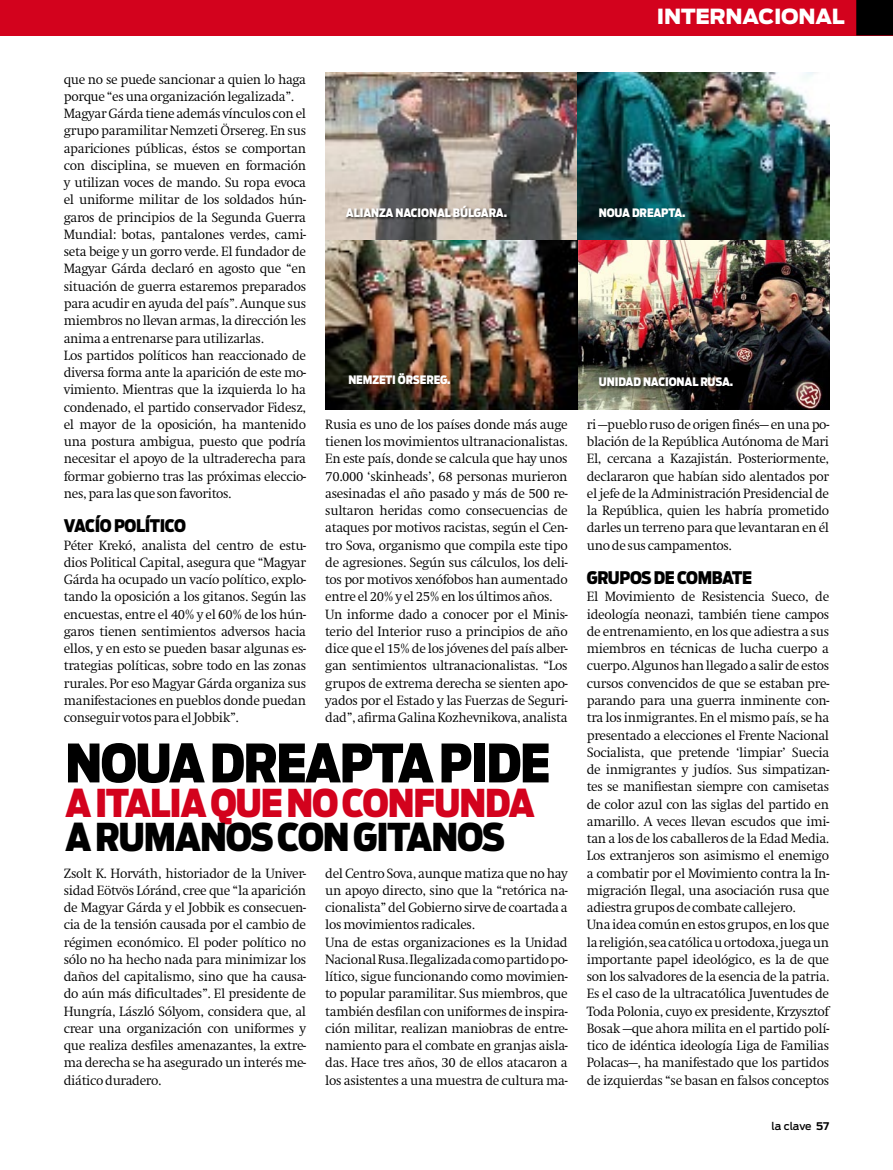
<style>
.page{position:relative;width:893px;height:1170px;background:#fff}
.page>*{position:absolute;margin:0;border:0;box-sizing:border-box;transform-origin:0 0}
.t1{font:900 52.5px "Antenna Cond";letter-spacing:-.03em;color:#000}
.t2{font:900 38.1px "Antenna Cond";letter-spacing:-.03em;color:#d3021d}
.t3{font:900 38.1px "Antenna Cond";letter-spacing:-.03em;color:#000}
.t4{font:900 20.7px "Antenna";letter-spacing:-.01em;color:#fff}
.t5{font:900 17.25px "Antenna Cond";letter-spacing:-.025em;color:#000}
.t6{font:300 13.95px/17.2px "Swift";letter-spacing:-.025em;color:#000}
.t7{font:900 11.55px "Antenna Cond";letter-spacing:-.01em;color:#fff}
.t8{font:500 10.5px "Antenna";letter-spacing:-.015em;color:#000}
.s1{font-weight:700}
</style>
<div class="page">
<img style="left:325px;top:72px;width:504px;height:337px">
<div style="left:345px;top:204px;width:167px;height:18px;background:#000;opacity:.75"></div>
<div style="left:598px;top:376px;width:140px;height:15px;background:#000;opacity:.75"></div>
<div style="left:0;top:0;width:893px;height:35px;background:#d3021d"></div>
<svg style="left:856px;top:0;width:37px;height:35px"></svg>
<h3 class="t4" style="left:657px;top:3px;width:189px">INTERNACIONAL</h3>
<p class="t6" style="left:64px;top:71px;width:244px">que no se puede sancionar a quien lo haga porque “es una organización legalizada”.<br>Magyar Gárda tiene además vínculos con el grupo paramilitar Nemzeti Örsereg. En sus apariciones públicas, éstos se comportan con disciplina, se mueven en formación y utilizan voces de mando. Su ropa evoca el uniforme militar de los soldados hún&shy;garos de principios de la Segunda Guerra Mundial: botas, pantalones verdes, cami&shy;seta beige y un gorro verde. El fundador de Magyar Gárda declaró en agosto que “en situación de guerra estaremos preparados para acudir en ayuda del país”. Aunque sus miembros no llevan armas, la dirección les anima a entrenarse para utilizarlas.<br>Los partidos políticos han reaccionado de diversa forma ante la aparición de este mo&shy;vimiento. Mientras que la izquierda lo ha condenado, el partido conservador Fidesz, el mayor de la oposición, ha mantenido una postura ambigua, puesto que podría necesitar el apoyo de la ultraderecha para formar gobierno tras las próximas eleccio&shy;nes, para las que son favoritos.</p>
<p class="t5" style="left:64px;top:515px;width:124px">VACÍO POLÍTICO</p>
<p class="t6" style="left:64px;top:536px;width:244px;text-align:justify">Péter Krekó, analista del centro de estu&shy;dios Political Capital, asegura que “Magyar Gárda ha ocupado un vacío político, explo&shy;tando la oposición a los gitanos. Según las encuestas, entre el 40% y el 60% de los hún&shy;garos tienen sentimientos adversos hacia ellos, y en esto se pueden basar algunas es&shy;trategias políticas, sobre todo en las zonas rurales. Por eso Magyar Gárda organiza sus manifestaciones en pueblos donde puedan conseguir votos para el Jobbik”.</p>
<p class="t7" style="left:346px;top:205px;width:163px">ALIANZA NACIONAL BÚLGARA.</p>
<p class="t7" style="left:599px;top:206px;width:88px">NOUA DREAPTA.</p>
<p class="t7" style="left:348px;top:373px;width:104px">NEMZETI ÖRSEREG.</p>
<p class="t7" style="left:599px;top:374px;width:136px">UNIDAD NACIONAL RUSA.</p>
<p class="t6" style="left:587px;top:416px;width:244px;text-align:justify">ri —pueblo ruso de origen finés— en una po&shy;blación de la República Autónoma de Mari El, cercana a Kazajistán. Posteriormente, declararon que habían sido alentados por el jefe de la Administración Presidencial de la República, quien les habría prometido darles un terreno para que levantaran en él uno de sus campamentos.</p>
<p class="t5" style="left:587px;top:567px;width:167px">GRUPOS DE COMBATE</p>
<p class="t6" style="left:587px;top:588px;width:244px">El Movimiento de Resistencia Sueco, de ideología neonazi, también tiene campos de entrenamiento, en los que adiestra a sus miembros en técnicas de lucha cuerpo a cuerpo. Algunos han llegado a salir de estos cursos convencidos de que se estaban pre&shy;parando para una guerra inminente con&shy;tra los inmigrantes. En el mismo país, se ha presentado a elecciones el Frente Nacional Socialista, que pretende ‘limpiar’ Suecia de inmigrantes y judíos. Sus simpatizan&shy;tes se manifiestan siempre con camisetas de color azul con las siglas del partido en amarillo. A veces llevan escudos que imi&shy;tan a los de los caballeros de la Edad Media.<br>Los extranjeros son asimismo el enemigo a combatir por el Movimiento contra la In&shy;migración Ilegal, una asociación rusa que adiestra grupos de combate callejero.<br>Una idea común en estos grupos, en los que la religión, sea católica u ortodoxa, juega un importante papel ideológico, es la de que son los salvadores de la esencia de la patria.<br>Es el caso de la ultracatólica Juventudes de Toda Polonia, cuyo ex presidente, Krzysztof Bosak —que ahora milita en el partido polí&shy;tico de idéntica ideología Liga de Familias Polacas—, ha manifestado que los partidos de izquierdas “se basan en falsos conceptos</p>
<p class="t6" style="left:325px;top:416px;width:244px">Rusia es uno de los países donde más auge tienen los movimientos ultranacionalistas.<br>En este país, donde se calcula que hay unos 70.000 ‘skinheads’, 68 personas murieron asesinadas el año pasado y más de 500 re&shy;sultaron heridas como consecuencias de ataques por motivos racistas, según el Cen&shy;tro Sova, organismo que compila este tipo de agresiones. Según sus cálculos, los deli&shy;tos por motivos xenófobos han aumentado entre el 20% y el 25% en los últimos años.<br>Un informe dado a conocer por el Minis&shy;terio del Interior ruso a principios de año dice que el 15% de los jóvenes del país alber&shy;gan sentimientos ultranacionalistas. “Los grupos de extrema derecha se sienten apo&shy;yados por el Estado y las Fuerzas de Seguri&shy;dad”, afirma Galina Kozhevnikova, analista</p>
<h1 class="t1" style="left:65px;top:731px;width:487px">NOUA DREAPTA PIDE</h1>
<h2 class="t2" style="left:65px;top:779px;width:471px">A ITALIA QUE NO CONFUNDA</h2>
<h2 class="t3" style="left:65px;top:813px;width:441px">A RUMANOS CON GITANOS</h2>
<p class="t6" style="left:64px;top:864px;width:244px;text-align:justify">Zsolt K. Horváth, historiador de la Univer&shy;sidad Eötvös Lóránd, cree que “la aparición de Magyar Gárda y el Jobbik es consecuen&shy;cia de la tensión causada por el cambio de régimen económico. El poder político no sólo no ha hecho nada para minimizar los daños del capitalismo, sino que ha causa&shy;do aún más dificultades”. El presidente de Hungría, László Sólyom, considera que, al crear una organización con uniformes y que realiza desfiles amenazantes, la extre&shy;ma derecha se ha asegurado un interés me&shy;diático duradero.</p>
<p class="t6" style="left:325px;top:864px;width:244px">del Centro Sova, aunque matiza que no hay un apoyo directo, sino que la “retórica na&shy;cionalista” del Gobierno sirve de coartada a los movimientos radicales.<br>Una de estas organizaciones es la Unidad Nacional Rusa. Ilegalizada como partido po&shy;lítico, sigue funcionando como movimien&shy;to popular paramilitar. Sus miembros, que también desfilan con uniformes de inspira&shy;ción militar, realizan maniobras de entre&shy;namiento para el combate en granjas aisla&shy;das. Hace tres años, 30 de ellos atacaron a los asistentes a una muestra de cultura ma-</p>
<p class="t8" style="left:772px;top:1119px;width:59px">la clave <span class="s1">57</span></p>
</div>
